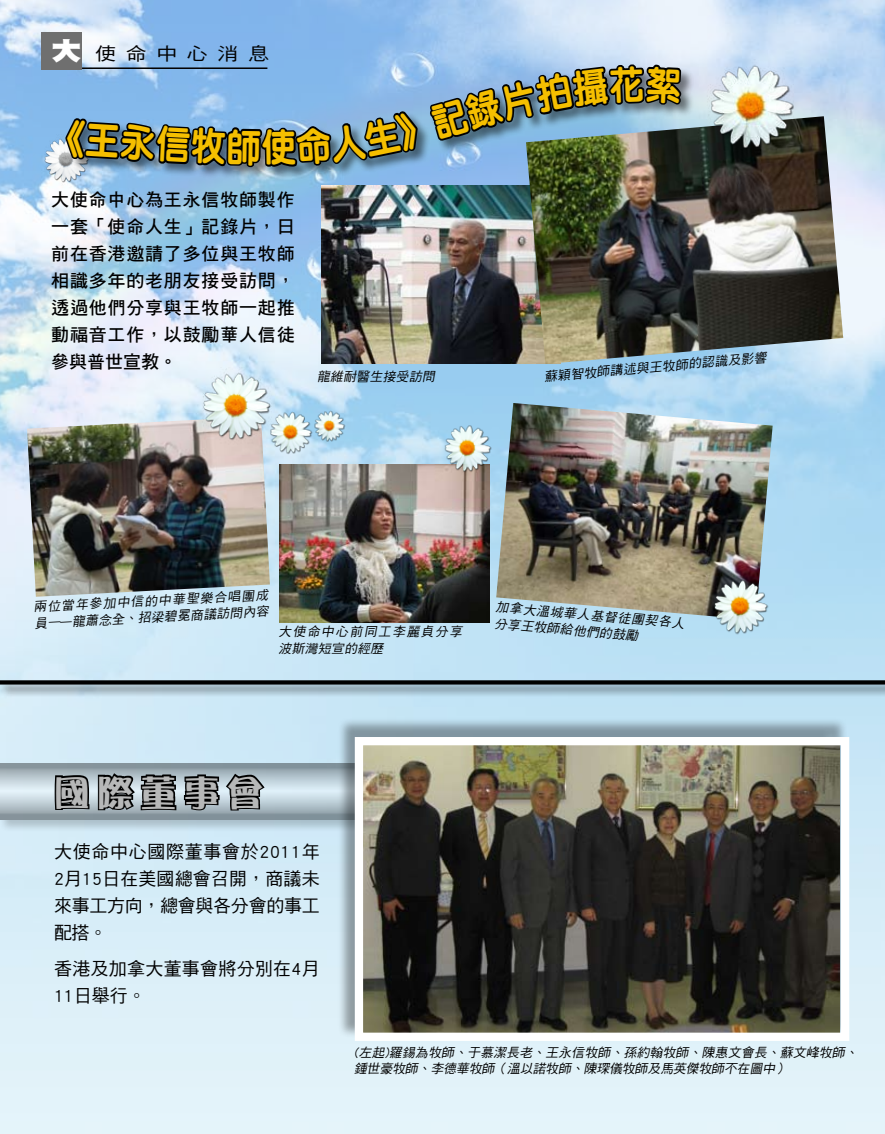
<style>
.page{position:relative;width:885px;height:1134px;background:#fff}
.page>*{position:absolute;margin:0;border:0;box-sizing:border-box;transform-origin:0 0}
.t1{font:36px "DFPOP3 Std W12";letter-spacing:.2em;color:#b7b8b8}
.t2{font:18px/27px "DF Hei Std W7";letter-spacing:.045em;color:#000;text-align:justify}
.t3{font:18px/27px "DF Hei Std W5";letter-spacing:.005em;color:#000;text-align:justify}
.t4{font:17.85px "DF Hei Std W5";letter-spacing:.455em;color:#000;scale:1.18 1}
.t5{font:italic 12.75px/16.5px "DF Hei Std W5";color:#000}
.s1{font-family:"DF Hei Std W12";font-size:25.5px;color:#fff}
</style>
<div class="page">
<img style="left:0;top:0;width:884px;height:1134px">
<div style="left:41px;top:33px;width:41px;height:37px;background:#6f6f6f"></div>
<img style="left:27px;top:416px;width:243px;height:181px">
<img style="left:682px;top:116px;width:161px;height:248px">
<img style="left:279px;top:577px;width:210px;height:46px">
<img style="left:496px;top:403px;width:276px;height:217px">
<div style="left:0;top:679px;width:884px;height:19px;background:#000;opacity:.5"></div>
<div style="left:0;top:680px;width:884px;height:5px;background:#000"></div>
<div style="left:0;top:763px;width:388px;height:70px;background:#000;opacity:.5"></div>
<svg style="left:0;top:764px;width:337px;height:55px;background:#abbbc3"></svg>
<svg style="left:53px;top:771px;width:214px;height:89px;background:#8f9ea6"></svg>
<img style="left:706px;top:575px;width:70px;height:66px">
<img style="left:39px;top:135px;width:24px;height:54px">
<img style="left:697px;top:58px;width:109px;height:104px">
<div style="left:337px;top:718px;width:510px;height:320px;background:#000;opacity:.35"></div>
<img style="left:364px;top:746px;width:474px;height:286px">
<div style="left:355px;top:737px;width:494px;height:304px;border:8px solid #fff"></div>
<img style="left:63px;top:0;width:619px;height:577px">
<h3 class="t4" style="left:52px;top:44px;width:186px"><span class="s1">大</span> 使命中心消息</h3>
<h2 class="t2" style="left:51px;top:186px;width:245px">大使命中心為王永信牧師製作一套「使命人生」記錄片，日前在香港邀請了多位與王牧師相識多年的老朋友接受訪問，透過他們分享與王牧師一起推動福音工作，以鼓勵華人信徒參與普世宣教。</h2>
<p class="t5" style="left:317px;top:368px;width:122px">龍維耐醫生接受訪問</p>
<p class="t5" style="left:543px;top:368px;width:224px;rotate:-5deg">蘇穎智牧師講述與王牧師的認識及影響</p>
<p class="t5" style="left:33px;top:598px;width:236px;rotate:-3deg">兩位當年參加中信的中華聖樂合唱團成員——龍蕭念全、招梁碧冕商議訪問內容</p>
<p class="t5" style="left:278px;top:623px;width:187px">大使命中心前同工李麗貞分享波斯灣短宣的經歷</p>
<p class="t5" style="left:496px;top:598px;width:191px;rotate:5deg">加拿大溫城華人基督徒團契各人分享王牧師給他們的鼓勵</p>
<h1 class="t1" style="left:54px;top:773px;width:210px">國際董事會</h1>
<h2 class="t3" style="left:54px;top:838px;width:267px">大使命中心國際董事會於2011年2月15日在美國總會召開，商議未來事工方向，總會與各分會的事工配搭。</h2>
<h2 class="t3" style="left:54px;top:954px;width:267px">香港及加拿大董事會將分別在4月<br>11日舉行。</h2>
<p class="t5" style="left:354px;top:1044px;width:507px">(左起)羅錫為牧師、于慕潔長老、王永信牧師、孫約翰牧師、陳惠文會長、蘇文峰牧師、鍾世豪牧師、李德華牧師（溫以諾牧師、陳琛儀牧師及馬英傑牧師不在圖中）</p>
</div>
